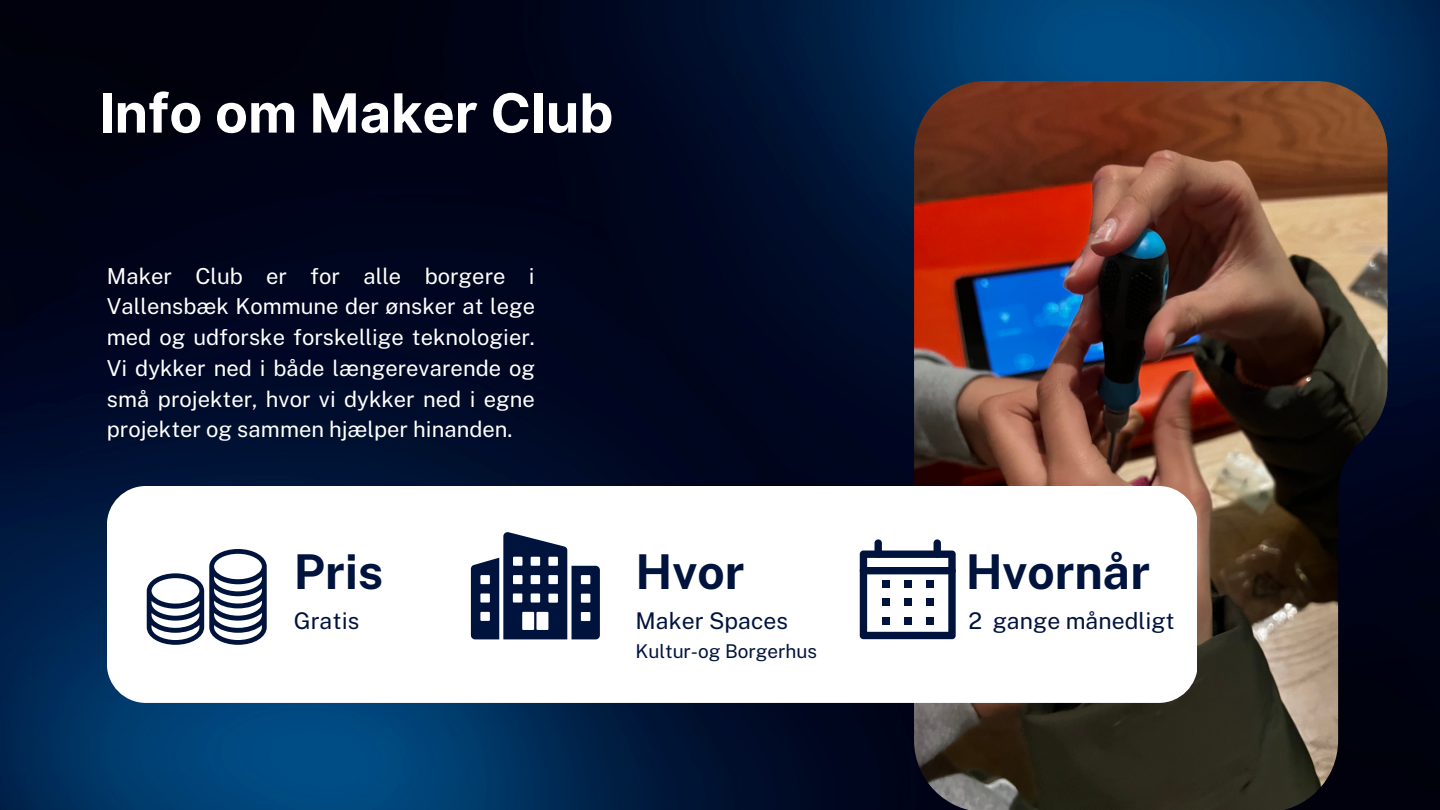
<style>
.page{position:relative;width:1440px;height:810px;background:#fff}
.page>*{position:absolute;margin:0;border:0;box-sizing:border-box;transform-origin:0 0}
.t1{font:700 54px "Inter";color:#fff}
.t2{font:700 48px "Public Sans";color:#00133d}
.t3{font:23px "Public Sans";color:#00133d}
.t4{font:22px/30.8px "Public Sans";color:#fff;text-align:justify}
.t5{font:19px "Public Sans";color:#00133d}
</style>
<div class="page">
<img style="left:0;top:0;width:1440px;height:810px">
<img style="left:914px;top:81px;width:474px;height:729px">
<svg style="left:107px;top:486px;width:1090px;height:216px"></svg>
<svg style="left:471px;top:532px;width:129px;height:107px"></svg>
<svg style="left:147px;top:549px;width:120px;height:96px"></svg>
<svg style="left:860px;top:539px;width:96px;height:100px"></svg>
<h1 class="t1" style="left:99px;top:81px;width:516px">Info om Maker Club</h1>
<p class="t4" style="left:107px;top:260px;width:430px">Maker Club er for alle borgere i Vallensbæk Kommune der ønsker at lege med og udforske forskellige teknologier.<br>Vi dykker ned i både længerevarende og små projekter, hvor vi dykker ned i egne projekter og sammen hjælper hinanden.</p>
<h2 class="t2" style="left:294px;top:544px;width:91px">Pris</h2>
<h2 class="t2" style="left:636px;top:544px;width:110px">Hvor</h2>
<h2 class="t2" style="left:966px;top:544px;width:186px">Hvornår</h2>
<p class="t3" style="left:294px;top:607px;width:67px">Gratis</p>
<p class="t3" style="left:636px;top:607px;width:154px">Maker Spaces</p>
<p class="t3" style="left:968px;top:607px;width:208px">2 gange månedligt</p>
<p class="t5" style="left:636px;top:640px;width:183px">Kultur-og Borgerhus</p>
</div>
